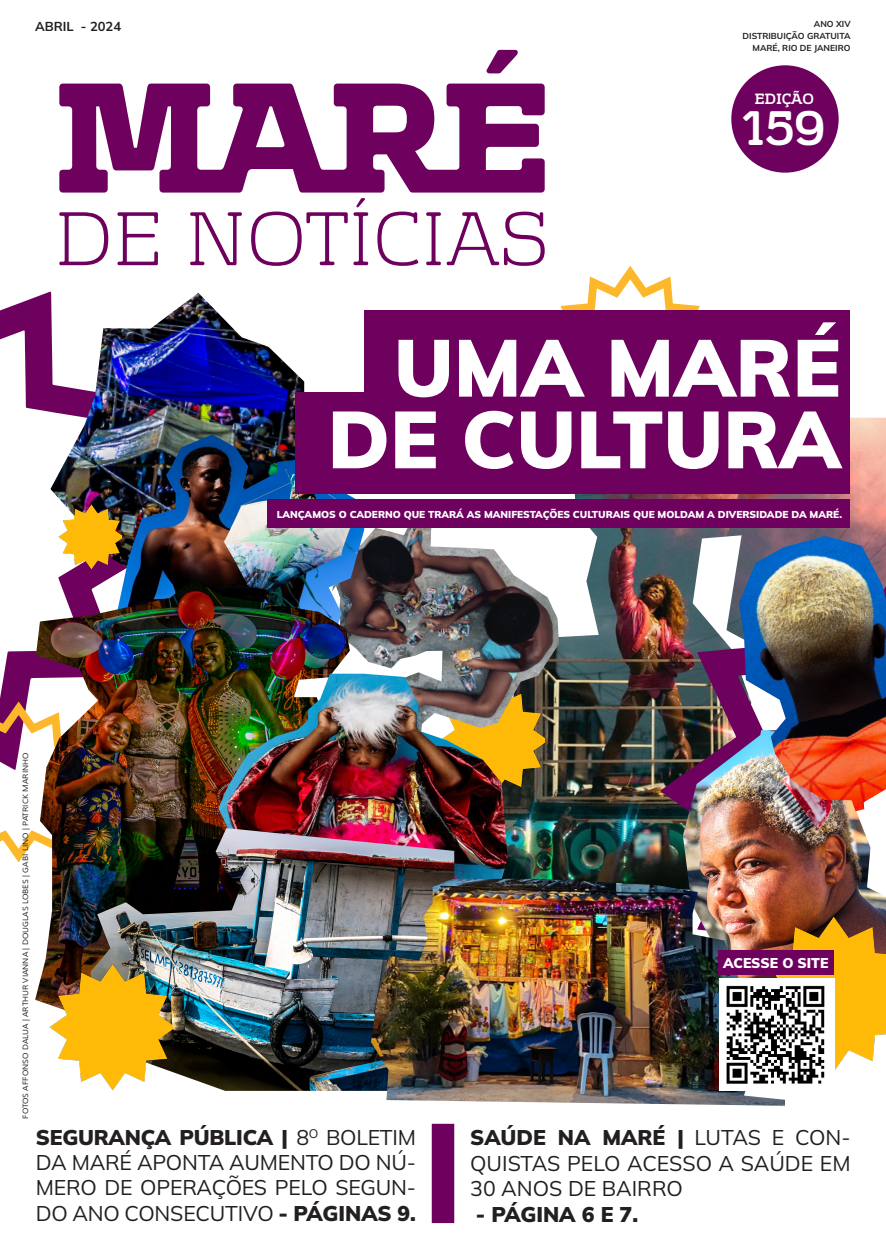
<style>
.page{position:relative;width:886px;height:1258px;background:#fff}
.page>*{position:absolute;margin:0;border:0;box-sizing:border-box;transform-origin:0 0}
.t1{font:900 79.75px "Muli";color:#fff}
.t2{font:700 43.75px "Vezus Serif W01";color:#fff}
.t3{font:21.25px/25.1px "Mulish";letter-spacing:-.01em;color:#231f20;text-align:justify}
.t4{font:900 21.25px "Mulish";color:#231f20}
.t5{font:900 13.88px "Muli";color:#fff}
.t6{font:700 13.5px "Vezus Serif W01";color:#fff}
.t7{font:700 13px "Mulish";color:#231f20}
.Box_Titulo{font:900 10px "Mulish";color:#fff}
.t8{font:700 8.62px "Mulish";color:#231f20}
.t9{font:7.5px "Muli";color:#231f20;scale:1.05 1}
.s1{font-weight:900}
</style>
<div class="page">
<img style="left:364px;top:494px;width:362px;height:385px">
<img style="left:726px;top:418px;width:160px;height:96px">
<svg style="left:0;top:265px;width:157px;height:437px"></svg>
<img style="left:660px;top:514px;width:226px;height:365px">
<svg style="left:0;top:702px;width:35px;height:160px"></svg>
<img style="left:508px;top:738px;width:37px;height:81px">
<img style="left:50px;top:293px;width:255px;height:286px">
<img style="left:350px;top:528px;width:209px;height:210px">
<img style="left:115px;top:434px;width:249px;height:217px">
<img style="left:35px;top:579px;width:315px;height:422px">
<img style="left:218px;top:674px;width:290px;height:205px">
<img style="left:91px;top:828px;width:363px;height:263px">
<img style="left:683px;top:730px;width:203px;height:149px">
<div style="left:432px;top:1124px;width:22px;height:99px;background:#6e005e"></div>
<img style="left:743px;top:866px;width:143px;height:204px">
<img style="left:739px;top:536px;width:147px;height:275px">
<img style="left:371px;top:879px;width:414px;height:227px">
<div style="left:364px;top:310px;width:485px;height:102px;background:#6e005e"></div>
<div style="left:295px;top:392px;width:554px;height:102px;background:#6e005e"></div>
<div style="left:268px;top:500px;width:581px;height:28px;background:#6e005e"></div>
<div style="left:718px;top:951px;width:116px;height:24px;background:#6e005e"></div>
<div style="left:731px;top:65px;width:108px;height:108px;background:#6e005e;border-radius:50%"></div>
<img style="left:719px;top:979px;width:115px;height:112px">
<svg style="left:59px;top:212px;width:49px;height:53px"></svg>
<svg style="left:117px;top:212px;width:41px;height:53px"></svg>
<svg style="left:190px;top:212px;width:52px;height:53px"></svg>
<svg style="left:251px;top:198px;width:117px;height:68px"></svg>
<svg style="left:377px;top:212px;width:41px;height:54px"></svg>
<svg style="left:426px;top:212px;width:15px;height:53px"></svg>
<svg style="left:447px;top:212px;width:253px;height:98px"></svg>
<svg style="left:486px;top:50px;width:32px;height:23px"></svg>
<svg style="left:59px;top:84px;width:486px;height:109px;fill:#6e005e"></svg>
<img style="left:53px;top:483px;width:69px;height:101px">
<img style="left:39px;top:924px;width:133px;height:167px">
<p class="t7" style="left:35px;top:18px;width:88px">ABRIL - 2024</p>
<p class="t8" style="left:814px;top:18px;width:38px">ANO XIV</p>
<p class="t8" style="left:743px;top:30px;width:109px">DISTRIBUIÇÃO GRATUITA</p>
<p class="t8" style="left:752px;top:42px;width:100px">MARÉ, RIO DE JANEIRO</p>
<p class="t6" style="left:754px;top:90px;width:61px">EDIÇÃO</p>
<p class="t2" style="left:743px;top:99px;width:84px">159</p>
<p class="t1" style="left:394px;top:309px;width:449px">UMA MARÉ</p>
<p class="t1" style="left:328px;top:381px;width:514px">DE CULTURA</p>
<p class="t9" style="left:21px;top:1118px;width:350px;rotate:-90deg">FOTOS AFFONSO DALUA | ARTHUR VIANNA | DOUGLAS LOBES | GABI LINO | PATRICK MARINHO</p>
<p class="Box_Titulo" style="left:277px;top:508px;width:567px">LANÇAMOS O CADERNO QUE TRARÁ AS MANIFESTAÇÕES CULTURAIS QUE MOLDAM A DIVERSIDADE DA MARÉ.</p>
<p class="t5" style="left:723px;top:952px;width:107px">ACESSE O SITE</p>
<p class="t3" style="left:36px;top:1124px;width:382px"><span class="s1">SEGURANÇA PÚBLICA |</span> 8<sup>O</sup> BOLETIM DA MARÉ APONTA AUMENTO DO NÚ-MERO DE OPERAÇÕES PELO SEGUN-DO ANO CONSECUTIVO <span class="s1">- PÁGINAS 9.</span></p>
<p class="t3" style="left:470px;top:1124px;width:382px;line-height:25.5px"><span class="s1">SAÚDE NA MARÉ |</span> LUTAS E CON-QUISTAS PELO ACESSO A SAÚDE EM 30 ANOS DE BAIRRO</p>
<p class="t4" style="left:476px;top:1199px;width:164px">- PÁGINA 6 E 7.</p>
</div>
